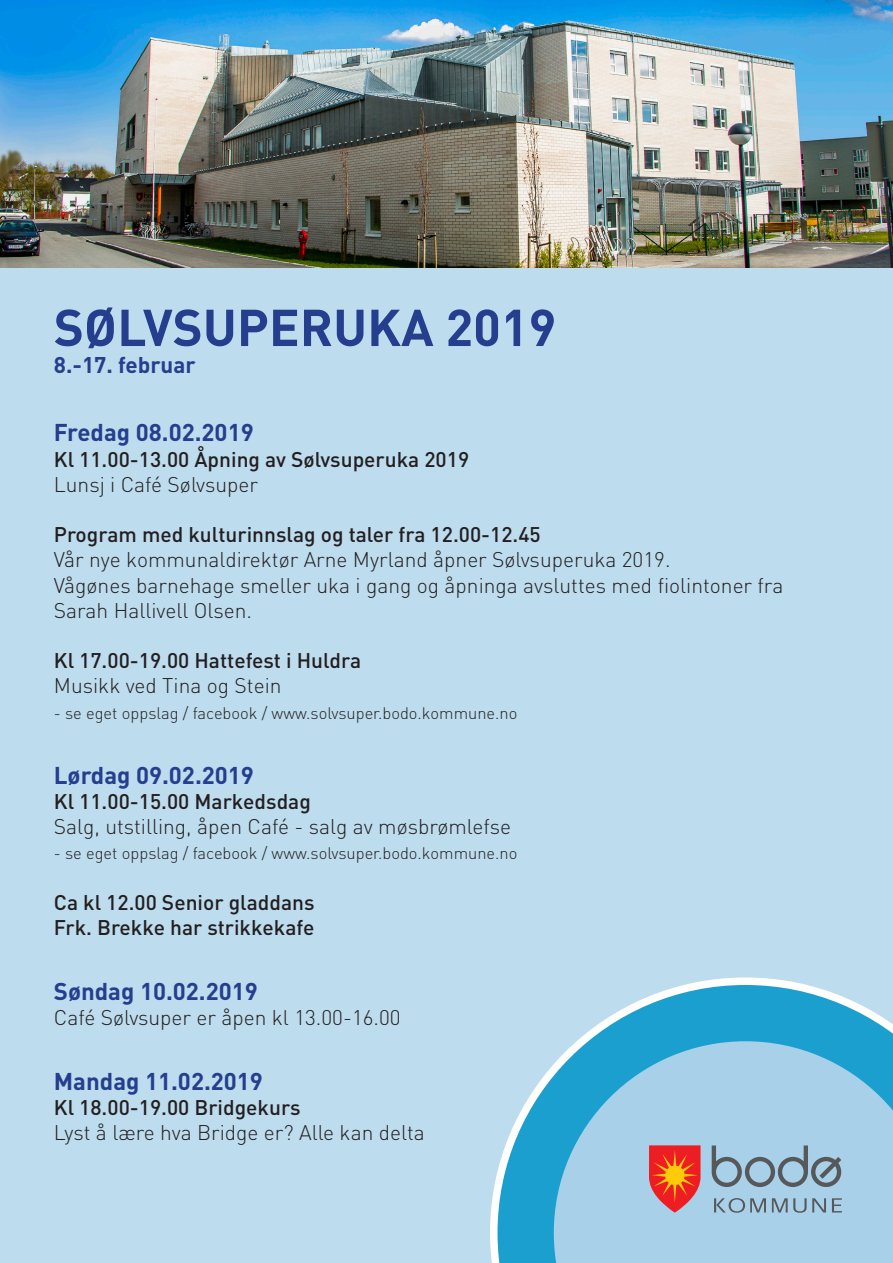
<style>
.page{position:relative;width:893px;height:1263px;background:#bddcee}
.page>*{position:absolute;margin:0;border:0;box-sizing:border-box;transform-origin:0 0}
.Brødtekst{font:700 51px "DINOT";color:#253f8e}
.Brødtekst-2{font:700 24px "DINOT";color:#253f8e}
.Brødtekst-3{font:700 22.5px "DINOT";color:#253f8e}
.Brødtekst-4{font:300 21px/25.2px "DINOT";color:#231f20}
.Brødtekst-5{font:500 21px "DINOT";color:#231f20}
.Brødtekst-6{font:300 16.5px "DINOT";color:#231f20}
</style>
<div class="page">
<svg style="left:490px;top:977px;width:316px;height:286px"></svg>
<svg style="left:497px;top:985px;width:396px;height:278px;background:#82c4e2"></svg>
<svg style="left:712px;top:1145px;width:130px;height:68px;background:#93b2c4"></svg>
<svg style="left:649px;top:1145px;width:51px;height:68px;background:#e35943"></svg>
<img style="left:0;top:0;width:893px;height:267px">
<p class="Brødtekst" style="left:54px;top:293px;width:504px">SØLVSUPERUKA 2019</p>
<p class="Brødtekst-3" style="left:54px;top:350px;width:143px">8.-17. februar</p>
<p class="Brødtekst-2" style="left:54px;top:416px;width:201px">Fredag 08.02.2019</p>
<p class="Brødtekst-5" style="left:54px;top:445px;width:417px">Kl 11.00-13.00 Åpning av Sølvsuperuka 2019</p>
<p class="Brødtekst-4" style="left:54px;top:471px;width:206px">Lunsj i Café Sølvsuper</p>
<p class="Brødtekst-5" style="left:54px;top:520px;width:488px">Program med kulturinnslag og taler fra 12.00-12.45</p>
<p class="Brødtekst-4" style="left:54px;top:546px;width:618px">Vår nye kommunaldirektør Arne Myrland åpner Sølvsuperuka 2019.</p>
<p class="Brødtekst-4" style="left:54px;top:572px;width:731px">Vågønes barnehage smeller uka i gang og åpninga avsluttes med fiolintoner fra<br>Sarah Hallivell Olsen.</p>
<p class="Brødtekst-5" style="left:54px;top:646px;width:309px">Kl 17.00-19.00 Hattefest i Huldra</p>
<p class="Brødtekst-4" style="left:54px;top:672px;width:229px">Musikk ved Tina og Stein</p>
<p class="Brødtekst-6" style="left:54px;top:701px;width:465px">- se eget oppslag / facebook / www.solvsuper.bodo.kommune.no</p>
<p class="Brødtekst-2" style="left:54px;top:758px;width:202px">Lørdag 09.02.2019</p>
<p class="Brødtekst-5" style="left:54px;top:787px;width:259px">Kl 11.00-15.00 Markedsdag</p>
<p class="Brødtekst-4" style="left:54px;top:813px;width:459px">Salg, utstilling, åpen Café - salg av møsbrømlefse</p>
<p class="Brødtekst-6" style="left:54px;top:842px;width:465px">- se eget oppslag / facebook / www.solvsuper.bodo.kommune.no</p>
<p class="Brødtekst-5" style="left:54px;top:888px;width:262px">Ca kl 12.00 Senior gladdans</p>
<p class="Brødtekst-5" style="left:54px;top:913px;width:262px">Frk. Brekke har strikkekafe</p>
<p class="Brødtekst-2" style="left:54px;top:974px;width:206px">Søndag 10.02.2019</p>
<p class="Brødtekst-4" style="left:54px;top:1004px;width:348px">Café Sølvsuper er åpen kl 13.00-16.00</p>
<p class="Brødtekst-2" style="left:54px;top:1064px;width:211px">Mandag 11.02.2019</p>
<p class="Brødtekst-5" style="left:54px;top:1093px;width:248px">Kl 18.00-19.00 Bridgekurs</p>
<p class="Brødtekst-4" style="left:54px;top:1119px;width:373px">Lyst å lære hva Bridge er? Alle kan delta</p>
</div>
